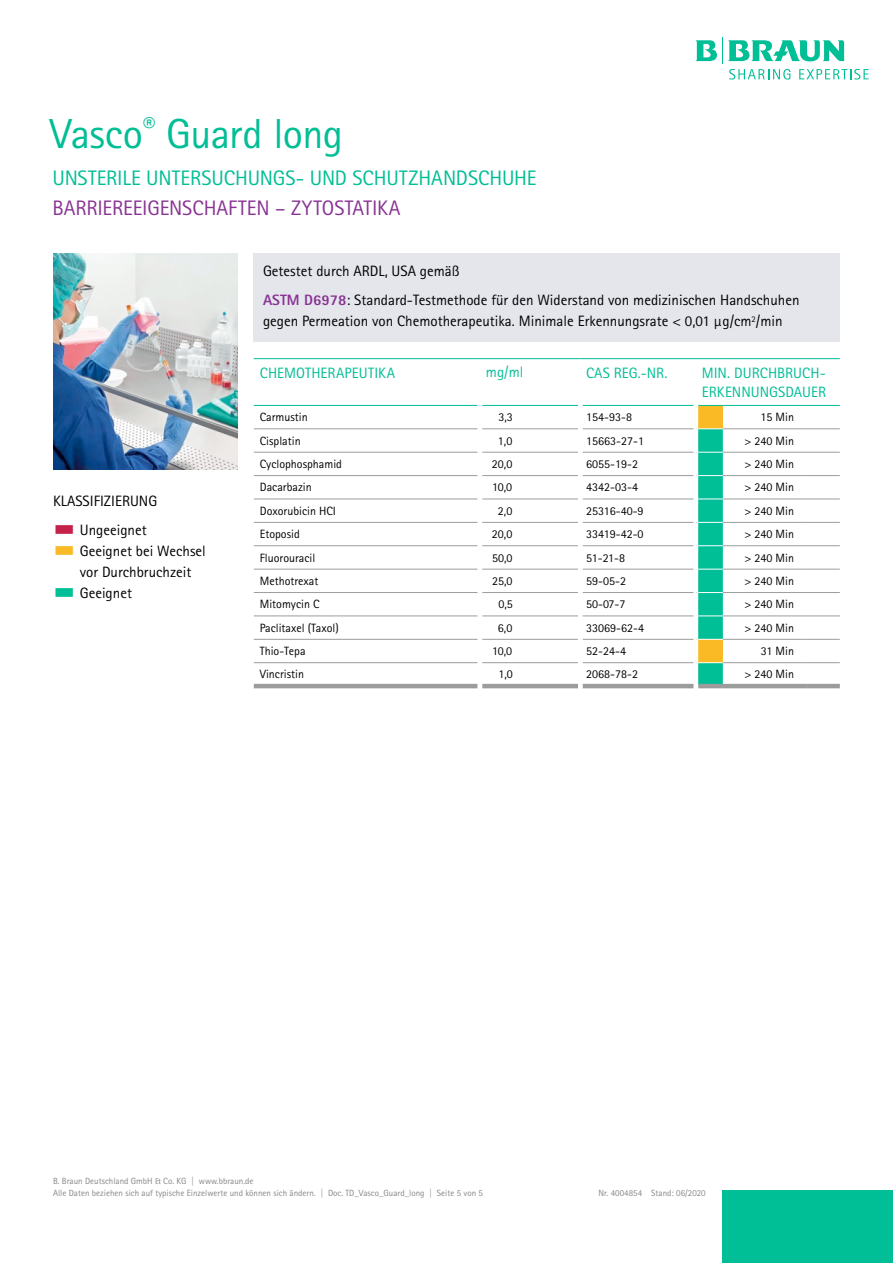
<style>
.page{position:relative;width:893px;height:1263px;background:#fff}
.page>*{position:absolute;margin:0;border:0;box-sizing:border-box;transform-origin:0 0}
.t1{font:42px "Rotis Sans Serif Pro";letter-spacing:-.015em;color:#00be95}
.t2{font:21px "Rotis Sans Serif Pro";letter-spacing:-.005em;color:#00be95}
.t3{font:21px "Rotis Sans Serif Pro";letter-spacing:-.005em;color:#893393}
.t4{font:15px/21px "Rotis Sans Serif Pro";color:#000}
.t5{font:15px/19.5px "Rotis Sans Serif W1 G";color:#00be95}
.t6{font:15px "Rotis Sans Serif Pro";color:#00be95}
.t7{font:12px "Rotis Sans Serif Pro";color:#000}
.t8{font:9px/12px "Rotis Sans Serif Pro";color:#868786}
.s1{color:#c5224a}
.s2{color:#faba26}
.s3{color:#00be95}
.s4{font-weight:800;color:#893393}
</style>
<div class="page">
<div style="left:722px;top:1191px;width:171px;height:72px;background:#00be95"></div>
<svg style="left:695px;top:37px;width:174px;height:43px"></svg>
<img style="left:53px;top:253px;width:185px;height:217px">
<div style="left:254px;top:253px;width:586px;height:88px;background:#e4e6ec"></div>
<div style="left:696px;top:405px;width:27px;height:24px;background:#faba26"></div>
<hr style="left:254px;top:428px;width:224px;height:1px;background:#9c9c9d">
<hr style="left:482px;top:428px;width:96px;height:1px;background:#9c9c9d">
<hr style="left:582px;top:428px;width:112px;height:1px;background:#9c9c9d">
<hr style="left:254px;top:452px;width:224px;height:1px;background:#9c9c9d">
<hr style="left:482px;top:452px;width:96px;height:1px;background:#9c9c9d">
<hr style="left:582px;top:452px;width:112px;height:1px;background:#9c9c9d">
<hr style="left:254px;top:475px;width:224px;height:1px;background:#9c9c9d">
<hr style="left:482px;top:475px;width:96px;height:1px;background:#9c9c9d">
<hr style="left:582px;top:475px;width:112px;height:1px;background:#9c9c9d">
<hr style="left:254px;top:499px;width:224px;height:1px;background:#9c9c9d">
<hr style="left:482px;top:499px;width:96px;height:1px;background:#9c9c9d">
<hr style="left:582px;top:499px;width:112px;height:1px;background:#9c9c9d">
<hr style="left:254px;top:522px;width:224px;height:1px;background:#9c9c9d">
<hr style="left:482px;top:522px;width:96px;height:1px;background:#9c9c9d">
<hr style="left:582px;top:522px;width:112px;height:1px;background:#9c9c9d">
<hr style="left:254px;top:545px;width:224px;height:1px;background:#9c9c9d">
<hr style="left:482px;top:545px;width:96px;height:1px;background:#9c9c9d">
<hr style="left:582px;top:545px;width:112px;height:1px;background:#9c9c9d">
<hr style="left:254px;top:569px;width:224px;height:1px;background:#9c9c9d">
<hr style="left:482px;top:569px;width:96px;height:1px;background:#9c9c9d">
<hr style="left:582px;top:569px;width:112px;height:1px;background:#9c9c9d">
<hr style="left:254px;top:592px;width:224px;height:1px;background:#9c9c9d">
<hr style="left:482px;top:592px;width:96px;height:1px;background:#9c9c9d">
<hr style="left:582px;top:592px;width:112px;height:1px;background:#9c9c9d">
<hr style="left:254px;top:615px;width:224px;height:1px;background:#9c9c9d">
<hr style="left:482px;top:615px;width:96px;height:1px;background:#9c9c9d">
<hr style="left:582px;top:615px;width:112px;height:1px;background:#9c9c9d">
<hr style="left:254px;top:639px;width:224px;height:1px;background:#9c9c9d">
<hr style="left:482px;top:639px;width:96px;height:1px;background:#9c9c9d">
<hr style="left:582px;top:639px;width:112px;height:1px;background:#9c9c9d">
<hr style="left:254px;top:662px;width:224px;height:1px;background:#9c9c9d">
<hr style="left:482px;top:662px;width:96px;height:1px;background:#9c9c9d">
<hr style="left:582px;top:662px;width:112px;height:1px;background:#9c9c9d">
<hr style="left:723px;top:428px;width:84px;height:1px;background:#9c9c9d">
<hr style="left:807px;top:428px;width:33px;height:1px;background:#9c9c9d">
<hr style="left:723px;top:452px;width:84px;height:1px;background:#9c9c9d">
<hr style="left:807px;top:452px;width:33px;height:1px;background:#9c9c9d">
<hr style="left:723px;top:475px;width:84px;height:1px;background:#9c9c9d">
<hr style="left:807px;top:475px;width:33px;height:1px;background:#9c9c9d">
<hr style="left:723px;top:499px;width:84px;height:1px;background:#9c9c9d">
<hr style="left:807px;top:499px;width:33px;height:1px;background:#9c9c9d">
<hr style="left:723px;top:522px;width:84px;height:1px;background:#9c9c9d">
<hr style="left:807px;top:522px;width:33px;height:1px;background:#9c9c9d">
<hr style="left:723px;top:545px;width:84px;height:1px;background:#9c9c9d">
<hr style="left:807px;top:545px;width:33px;height:1px;background:#9c9c9d">
<hr style="left:723px;top:569px;width:84px;height:1px;background:#9c9c9d">
<hr style="left:807px;top:569px;width:33px;height:1px;background:#9c9c9d">
<hr style="left:723px;top:592px;width:84px;height:1px;background:#9c9c9d">
<hr style="left:807px;top:592px;width:33px;height:1px;background:#9c9c9d">
<hr style="left:723px;top:615px;width:84px;height:1px;background:#9c9c9d">
<hr style="left:807px;top:615px;width:33px;height:1px;background:#9c9c9d">
<hr style="left:723px;top:639px;width:84px;height:1px;background:#9c9c9d">
<hr style="left:807px;top:639px;width:33px;height:1px;background:#9c9c9d">
<hr style="left:723px;top:662px;width:84px;height:1px;background:#9c9c9d">
<hr style="left:807px;top:662px;width:33px;height:1px;background:#9c9c9d">
<hr style="left:254px;top:358px;width:226px;height:1px;background:#00be95">
<hr style="left:480px;top:358px;width:100px;height:1px;background:#00be95">
<hr style="left:580px;top:358px;width:116px;height:1px;background:#00be95">
<svg style="left:696px;top:358px;width:27px;height:1px"></svg>
<hr style="left:723px;top:358px;width:84px;height:1px;background:#00be95">
<hr style="left:807px;top:358px;width:33px;height:1px;background:#00be95">
<hr style="left:254px;top:405px;width:224px;height:1px;background:#00be95">
<hr style="left:482px;top:405px;width:96px;height:1px;background:#00be95">
<hr style="left:582px;top:405px;width:112px;height:1px;background:#00be95">
<svg style="left:698px;top:405px;width:25px;height:1px"></svg>
<hr style="left:723px;top:405px;width:84px;height:1px;background:#00be95">
<hr style="left:807px;top:405px;width:33px;height:1px;background:#00be95">
<svg style="left:696px;top:428px;width:27px;height:256px;background:#31c497"></svg>
<hr style="left:694px;top:639px;width:4px;height:24px;background:#fff">
<hr style="left:694px;top:405px;width:4px;height:24px;background:#fff">
<hr style="left:254px;top:684px;width:224px;height:4px;background:#9c9c9d">
<hr style="left:482px;top:684px;width:96px;height:4px;background:#9c9c9d">
<hr style="left:582px;top:684px;width:112px;height:4px;background:#9c9c9d">
<hr style="left:698px;top:684px;width:25px;height:4px;background:#9c9c9d">
<hr style="left:723px;top:684px;width:84px;height:4px;background:#9c9c9d">
<hr style="left:807px;top:684px;width:33px;height:4px;background:#9c9c9d">
<hr style="left:694px;top:663px;width:4px;height:25px;background:#fff">
<h1 class="t1" style="left:50px;top:109px;width:295px">Vasco<sup>®</sup> Guard long</h1>
<h2 class="t2" style="left:52px;top:165px;width:486px">UNSTERILE UNTERSUCHUNGS- UND SCHUTZHANDSCHUHE</h2>
<h2 class="t3" style="left:52px;top:195px;width:350px">BARRIEREEIGENSCHAFTEN – ZYTOSTATIKA</h2>
<p class="t4" style="left:53px;top:490px;width:106px">KLASSIFIZIERUNG</p>
<p class="t4" style="left:53px;top:520px;width:95px"><span class="s1">■</span>Ungeeignet</p>
<p class="t4" style="left:80px;top:541px;width:128px;text-indent:-27px"><span class="s2">■</span>Geeignet bei Wechsel vor Durchbruchzeit</p>
<p class="t4" style="left:53px;top:583px;width:80px"><span class="s3">■</span>Geeignet</p>
<p class="t4" style="left:263px;top:256px;width:538px;line-height:29.5px">Getestet durch ARDL, USA gemäß<br><span class="s4">ASTM D6978</span>: Standard-Testmethode für den Widerstand von medizinischen Handschuhen</p>
<p class="t4" style="left:263px;top:311px;width:521px">gegen Permeation von Chemotherapeutika. Minimale Erkennungsrate &lt; 0,01 μg/cm<sup>2</sup>/min</p>
<p class="t5" style="left:260px;top:363px;width:137px">CHEMOTHERAPEUTIKA</p>
<p class="t6" style="left:486px;top:363px;width:39px">mg/ml</p>
<p class="t5" style="left:586px;top:363px;width:83px">CAS REG.-NR.</p>
<p class="t5" style="left:702px;top:363px;width:126px">MIN. DURCHBRUCH-<br>ERKENNUNGSDAUER</p>
<p class="t7" style="left:260px;top:410px;width:49px">Carmustin</p>
<p class="t7" style="left:498px;top:410px;width:16px">3,3</p>
<p class="t7" style="left:586px;top:410px;width:47px">154-93-8</p>
<p class="t7" style="left:760px;top:410px;width:35px">15 Min</p>
<p class="t7" style="left:260px;top:433px;width:42px">Cisplatin</p>
<p class="t7" style="left:498px;top:433px;width:16px">1,0</p>
<p class="t7" style="left:586px;top:433px;width:59px">15663-27-1</p>
<p class="t7" style="left:744px;top:433px;width:51px">&gt; 240 Min</p>
<p class="t7" style="left:260px;top:457px;width:84px">Cyclophosphamid</p>
<p class="t7" style="left:492px;top:457px;width:22px">20,0</p>
<p class="t7" style="left:586px;top:457px;width:53px">6055-19-2</p>
<p class="t7" style="left:744px;top:457px;width:51px">&gt; 240 Min</p>
<p class="t7" style="left:260px;top:480px;width:53px">Dacarbazin</p>
<p class="t7" style="left:492px;top:480px;width:22px">10,0</p>
<p class="t7" style="left:586px;top:480px;width:53px">4342-03-4</p>
<p class="t7" style="left:744px;top:480px;width:51px">&gt; 240 Min</p>
<p class="t7" style="left:260px;top:504px;width:78px">Doxorubicin HCI</p>
<p class="t7" style="left:498px;top:504px;width:16px">2,0</p>
<p class="t7" style="left:586px;top:504px;width:59px">25316-40-9</p>
<p class="t7" style="left:744px;top:504px;width:51px">&gt; 240 Min</p>
<p class="t7" style="left:260px;top:527px;width:41px">Etoposid</p>
<p class="t7" style="left:492px;top:527px;width:22px">20,0</p>
<p class="t7" style="left:586px;top:527px;width:59px">33419-42-0</p>
<p class="t7" style="left:744px;top:527px;width:51px">&gt; 240 Min</p>
<p class="t7" style="left:260px;top:550px;width:57px">Fluorouracil</p>
<p class="t7" style="left:492px;top:550px;width:22px">50,0</p>
<p class="t7" style="left:586px;top:550px;width:40px">51-21-8</p>
<p class="t7" style="left:744px;top:550px;width:51px">&gt; 240 Min</p>
<p class="t7" style="left:260px;top:574px;width:60px">Methotrexat</p>
<p class="t7" style="left:492px;top:574px;width:22px">25,0</p>
<p class="t7" style="left:586px;top:574px;width:41px">59-05-2</p>
<p class="t7" style="left:744px;top:574px;width:51px">&gt; 240 Min</p>
<p class="t7" style="left:260px;top:597px;width:61px">Mitomycin C</p>
<p class="t7" style="left:498px;top:597px;width:16px">0,5</p>
<p class="t7" style="left:586px;top:597px;width:41px">50-07-7</p>
<p class="t7" style="left:744px;top:597px;width:51px">&gt; 240 Min</p>
<p class="t7" style="left:260px;top:621px;width:80px">Paclitaxel (Taxol)</p>
<p class="t7" style="left:498px;top:621px;width:16px">6,0</p>
<p class="t7" style="left:586px;top:621px;width:59px">33069-62-4</p>
<p class="t7" style="left:744px;top:621px;width:51px">&gt; 240 Min</p>
<p class="t7" style="left:260px;top:644px;width:47px">Thio-Tepa</p>
<p class="t7" style="left:492px;top:644px;width:22px">10,0</p>
<p class="t7" style="left:586px;top:644px;width:41px">52-24-4</p>
<p class="t7" style="left:761px;top:644px;width:35px">31 Min</p>
<p class="t7" style="left:260px;top:666px;width:46px">Vincristin</p>
<p class="t7" style="left:498px;top:666px;width:16px">1,0</p>
<p class="t7" style="left:586px;top:666px;width:53px">2068-78-2</p>
<p class="t7" style="left:744px;top:666px;width:51px">&gt; 240 Min</p>
<p class="t8" style="left:53px;top:1175px;width:431px">B. Braun Deutschland GmbH &amp; Co. KG | www.bbraun.de<br>Alle Daten beziehen sich auf typische Einzelwerte und können sich ändern. | Doc. TD_Vasco_Guard_long | Seite 5 von 5</p>
<p class="t8" style="left:599px;top:1187px;width:109px">Nr. 4004854 Stand: 06/2020</p>
</div>
